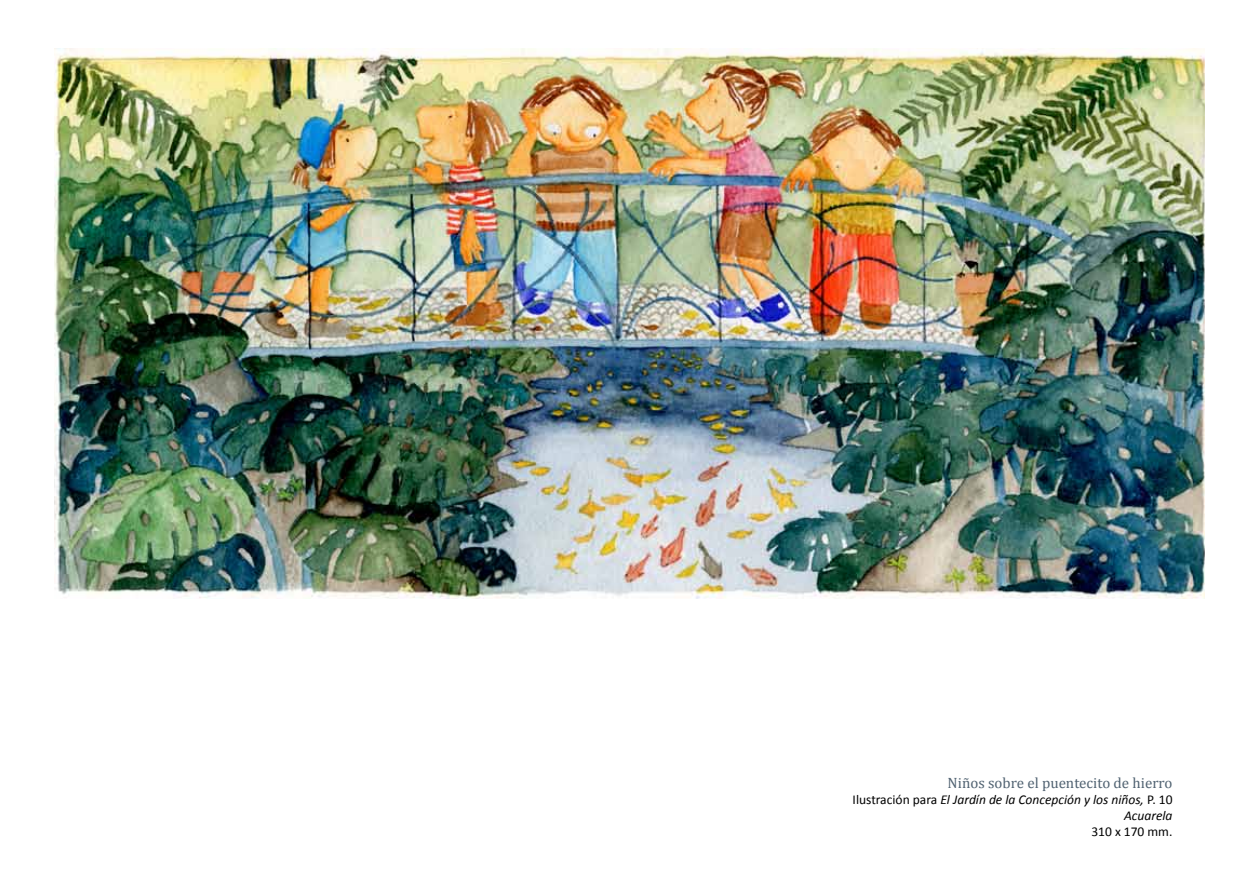
<style>
.page{position:relative;width:1259px;height:893px;background:#fff}
.page>*{position:absolute;margin:0;border:0;box-sizing:border-box;transform-origin:0 0}
.t1{font:15px "Cambria";color:#506271}
.t2{font:italic 13.5px/16.2px "Calibri";color:#000;text-align:right}
.t3{font:13.5px "Calibri";color:#000}
.s1{font-style:normal}
</style>
<div class="page">
<img style="left:54px;top:49px;width:1151px;height:549px">
<p class="t1" style="left:947px;top:774px;width:226px">Niños sobre el puentecito de hierro</p>
<p class="t2" style="left:852px;top:791px;width:321px"><span class="s1">Ilustración para</span> El Jardín de la Concepción y los niños, <span class="s1">P. 10<br></span>Acuarela</p>
<p class="t3" style="left:1091px;top:823px;width:83px">310 x 170 mm.</p>
</div>
